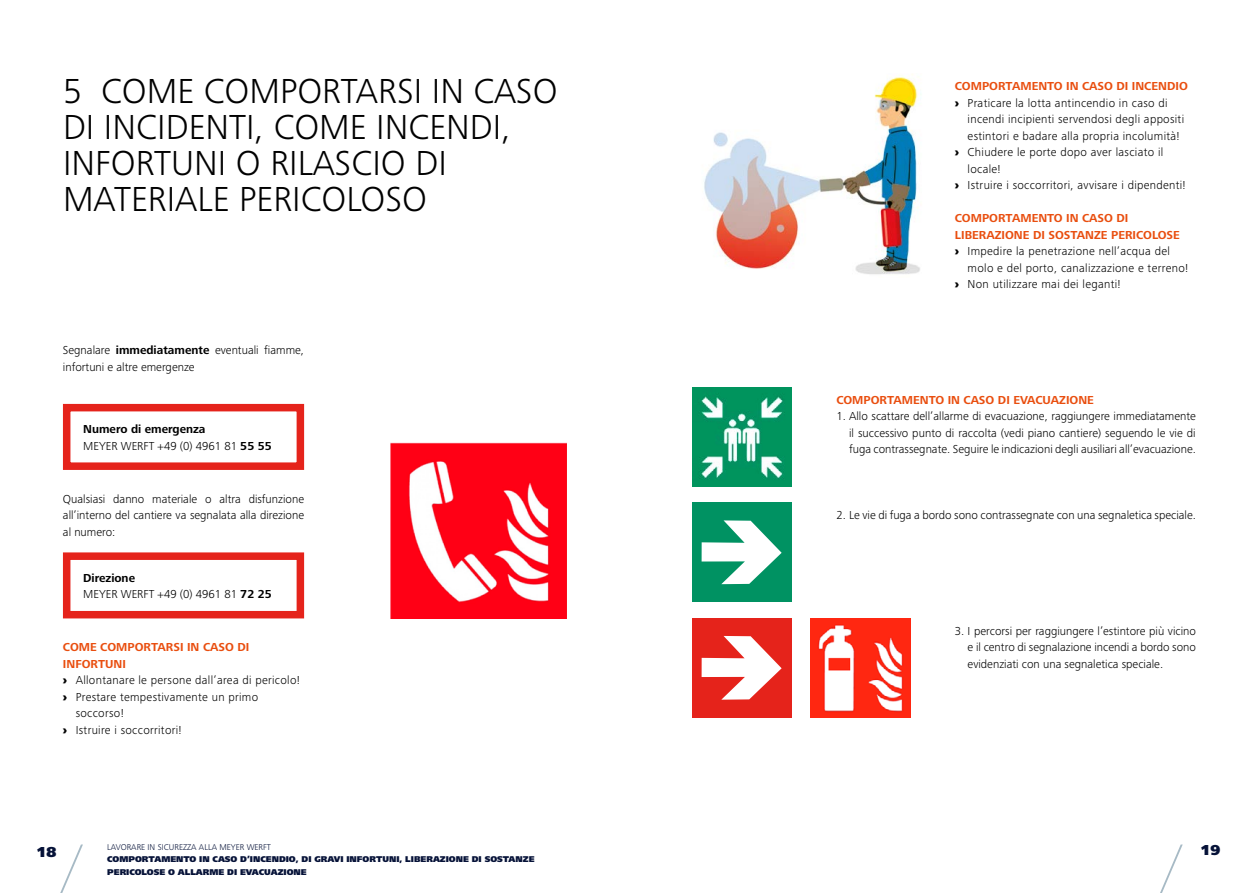
<style>
.page{position:relative;width:1259px;height:893px;background:#fff}
.page>*{position:absolute;margin:0;border:0;box-sizing:border-box;transform-origin:0 0}
.t1{font:300 36px/36px "Frutiger Next LTW1 G";color:#000}
.t2{font:900 15px "Frutiger Next LTW1 G";color:#061238}
.t3{font:300 12px/16.5px "Frutiger Next LTW1 G";letter-spacing:.025em;color:#000;text-align:justify}
.t4{font:300 12px/16.5px "Frutiger Next LTW1 G";color:#000}
.t5{font:700 12px "Frutiger Next LTW1 G";color:#e94e0f}
.t6{font:900 8.7px/12.1px "Frutiger Next LTW1 G";color:#061238}
.t7{font:300 8.7px "Frutiger Next LTW1 G";color:#061238}
.s1{font-weight:700}
.s2{font-weight:900}
.s3{font-weight:700;color:#e94e0f}
</style>
<div class="page">
<img style="left:692px;top:387px;width:99px;height:99px">
<div style="left:692px;top:618px;width:99px;height:99px;background:#e5231b"></div>
<svg style="left:701px;top:636px;width:80px;height:64px"></svg>
<img style="left:811px;top:618px;width:99px;height:100px">
<div style="left:692px;top:503px;width:99px;height:99px;background:#009262"></div>
<svg style="left:701px;top:520px;width:80px;height:64px"></svg>
<img style="left:391px;top:443px;width:175px;height:175px">
<div style="left:63px;top:404px;width:241px;height:66px;border:8px solid #e5231b"></div>
<div style="left:63px;top:552px;width:241px;height:66px;border:8px solid #e5231b"></div>
<img style="left:704px;top:74px;width:217px;height:201px">
<svg style="left:60px;top:844px;width:23px;height:49px"></svg>
<svg style="left:1160px;top:844px;width:22px;height:49px"></svg>
<h1 class="t1" style="left:63px;top:73px;width:496px">5 COME COMPORTARSI IN CASO<br>DI INCIDENTI, COME INCENDI,<br>INFORTUNI O RILASCIO DI<br>MATERIALE PERICOLOSO</h1>
<p class="t4" style="left:63px;top:342px;width:243px">Segnalare <span class="s1">immediatamente</span> eventuali fiamme, infortuni e altre emergenze</p>
<p class="t4" style="left:83px;top:421px;width:190px"><span class="s1">Numero di emergenza<br></span>MEYER WERFT +49 (0) 4961 81 <span class="s1">55 55</span></p>
<p class="t3" style="left:63px;top:491px;width:243px">Qualsiasi danno materiale o altra disfunzione all’interno del cantiere va segnalata alla direzione al numero:</p>
<p class="t4" style="left:83px;top:569px;width:190px"><span class="s1">Direzione<br></span>MEYER WERFT +49 (0) 4961 81 <span class="s1">72 25</span></p>
<p class="t5" style="left:63px;top:641px;width:188px">COME COMPORTARSI IN CASO DI</p>
<p class="t5" style="left:63px;top:657px;width:64px">INFORTUNI</p>
<p class="t3" style="left:63px;top:672px;width:238px"><span class="s2">›</span> Allontanare le persone dall’area di pericolo!</p>
<p class="t3" style="left:63px;top:689px;width:197px"><span class="s2">›</span> Prestare tempestivamente un primo</p>
<p class="t3" style="left:76px;top:705px;width:50px">soccorso!</p>
<p class="t3" style="left:63px;top:722px;width:120px"><span class="s2">›</span> Istruire i soccorritori!</p>
<p class="t3" style="left:955px;top:78px;width:234px"><span class="s3">COMPORTAMENTO IN CASO DI INCENDIO </span><span class="s2">›</span> Praticare la lotta antincendio in caso di</p>
<p class="t3" style="left:967px;top:111px;width:218px">incendi incipienti servendosi degli appositi</p>
<p class="t3" style="left:967px;top:128px;width:213px">estintori e badare alla propria incolumità!</p>
<p class="t3" style="left:955px;top:144px;width:210px"><span class="s2">›</span> Chiudere le porte dopo aver lasciato il</p>
<p class="t3" style="left:967px;top:161px;width:35px">locale!</p>
<p class="t3" style="left:955px;top:177px;width:232px"><span class="s2">›</span> Istruire i soccorritori, avvisare i dipendenti!</p>
<p class="t5" style="left:955px;top:212px;width:175px">COMPORTAMENTO IN CASO DI</p>
<p class="t5" style="left:955px;top:228px;width:226px">LIBERAZIONE DI SOSTANZE PERICOLOSE</p>
<p class="t3" style="left:955px;top:243px;width:216px"><span class="s2">›</span> Impedire la penetrazione nell’acqua del</p>
<p class="t3" style="left:967px;top:260px;width:222px">molo e del porto, canalizzazione e terreno!</p>
<p class="t3" style="left:955px;top:276px;width:167px"><span class="s2">›</span> Non utilizzare mai dei leganti!</p>
<p class="t5" style="left:836px;top:393px;width:259px">COMPORTAMENTO IN CASO DI EVACUAZIONE</p>
<p class="t3" style="left:849px;top:408px;width:348px;text-indent:-13px">1. Allo scattare dell’allarme di evacuazione, raggiungere immediatamente il successivo punto di raccolta (vedi piano cantiere) seguendo le vie di fuga contrassegnate. Seguire le indicazioni degli ausiliari all’evacuazione.</p>
<p class="t4" style="left:836px;top:507px;width:361px">2. Le vie di fuga a bordo sono contrassegnate con una segnaletica speciale.</p>
<p class="t3" style="left:967px;top:623px;width:230px;text-indent:-13px">3. I percorsi per raggiungere l’estintore più vicino e il centro di segnalazione incendi a bordo sono evidenziati con una segnaletica speciale.</p>
<p class="t2" style="left:37px;top:843px;width:21px">18</p>
<p class="t7" style="left:107px;top:842px;width:165px">LAVORARE IN SICUREZZA ALLA MEYER WERFT</p>
<p class="t2" style="left:1200px;top:841px;width:21px">19</p>
<p class="t6" style="left:107px;top:854px;width:429px">COMPORTAMENTO IN CASO D’INCENDIO, DI GRAVI INFORTUNI, LIBERAZIONE DI SOSTANZE<br>PERICOLOSE O ALLARME DI EVACUAZIONE</p>
</div>
